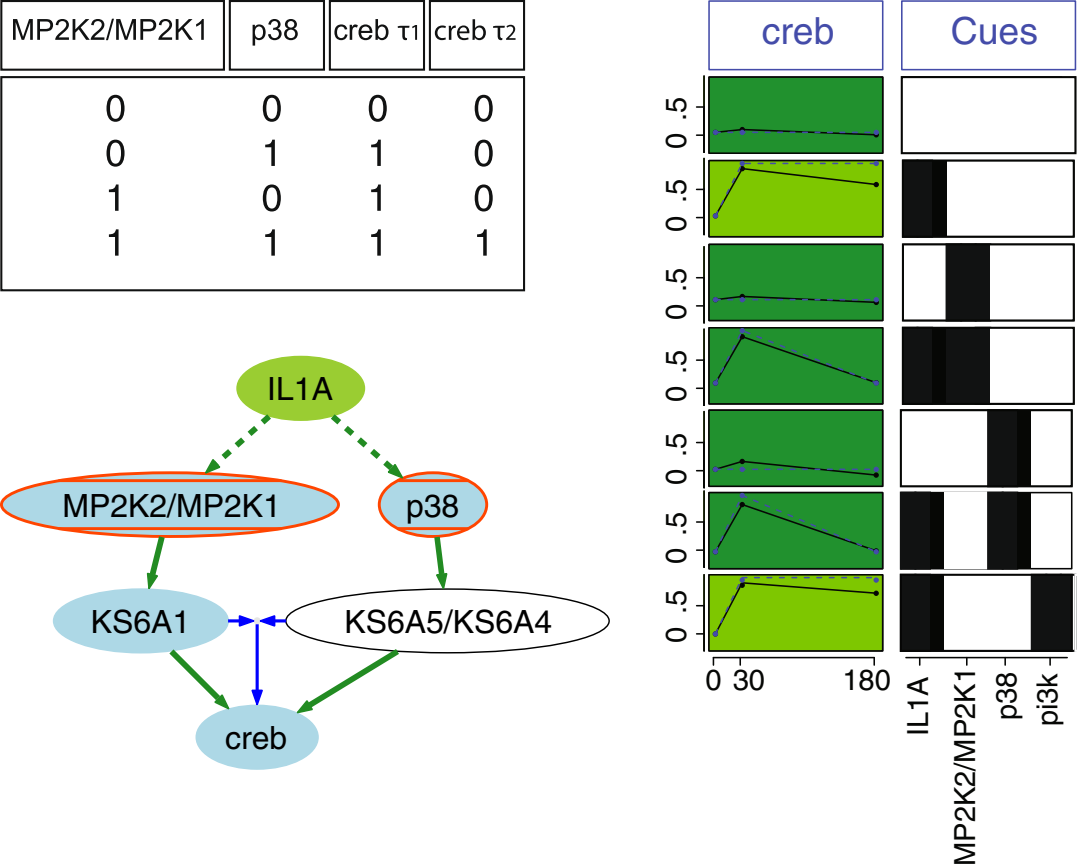
<style>
.page{position:relative;width:1091px;height:866px;background:#fff}
.page>*{position:absolute;margin:0;border:0;box-sizing:border-box;transform-origin:0 0}
.t1{font:37.2px "Helvetica";color:#444ca9}
.t2{font:32px "Helvetica";color:#000}
.t3{font:29.2px/47.2px "Helvetica";color:#060705}
</style>
<div class="page">
<div style="left:708px;top:0;width:175px;height:70px;border:2px solid #444ca9"></div>
<div style="left:901px;top:0;width:175px;height:70px;border:2px solid #444ca9"></div>
<div style="left:709px;top:77px;width:174px;height:76px;background:#21912e"></div>
<div style="left:708px;top:76px;width:175px;height:78px;border:2px solid #060705"></div>
<svg style="left:713px;top:127px;width:166px;height:10px"></svg>
<div style="left:901px;top:76px;width:175px;height:78px;border:2px solid #060705"></div>
<div style="left:709px;top:161px;width:174px;height:76px;background:#7ec700"></div>
<div style="left:708px;top:160px;width:175px;height:77px;border:2px solid #060705"></div>
<svg style="left:713px;top:161px;width:166px;height:57px"></svg>
<div style="left:903px;top:161px;width:14px;height:76px;background:#111212"></div>
<div style="left:917px;top:161px;width:15px;height:76px;background:#111212"></div>
<div style="left:932px;top:161px;width:14px;height:76px;background:#060705"></div>
<div style="left:902px;top:160px;width:173px;height:78px;border:2px solid #060705"></div>
<div style="left:709px;top:244px;width:174px;height:76px;background:#21912e"></div>
<div style="left:708px;top:244px;width:175px;height:77px;border:2px solid #060705"></div>
<svg style="left:713px;top:293px;width:166px;height:12px"></svg>
<div style="left:946px;top:244px;width:15px;height:76px;background:#111212"></div>
<div style="left:945px;top:243px;width:17px;height:78px;border:2px solid #111212"></div>
<div style="left:961px;top:244px;width:15px;height:76px;background:#111212"></div>
<div style="left:976px;top:244px;width:14px;height:76px;background:#111212"></div>
<div style="left:902px;top:243px;width:173px;height:78px;border:2px solid #060705"></div>
<div style="left:709px;top:328px;width:174px;height:76px;background:#21912e"></div>
<div style="left:708px;top:327px;width:175px;height:77px;border:2px solid #060705"></div>
<svg style="left:713px;top:328px;width:166px;height:58px"></svg>
<div style="left:903px;top:328px;width:14px;height:76px;background:#111212"></div>
<div style="left:917px;top:328px;width:15px;height:76px;background:#111212"></div>
<div style="left:932px;top:328px;width:14px;height:76px;background:#060705"></div>
<div style="left:946px;top:328px;width:30px;height:76px;background:#111212"></div>
<div style="left:976px;top:328px;width:14px;height:76px;background:#111212"></div>
<div style="left:902px;top:327px;width:173px;height:78px;border:2px solid #060705"></div>
<hr style="left:713px;top:657px;width:161px;height:1px;background:#060705">
<svg style="left:739px;top:658px;width:2px;height:7px"></svg>
<svg style="left:873px;top:657px;width:2px;height:8px"></svg>
<hr style="left:906px;top:657px;width:161px;height:1px;background:#060705">
<svg style="left:1004px;top:658px;width:2px;height:7px"></svg>
<svg style="left:1049px;top:658px;width:2px;height:7px"></svg>
<hr style="left:703px;top:411px;width:2px;height:76px;background:#060705">
<div style="left:709px;top:410px;width:174px;height:76px;background:#21912e"></div>
<div style="left:708px;top:409px;width:175px;height:78px;border:2px solid #060705"></div>
<svg style="left:713px;top:459px;width:166px;height:19px"></svg>
<div style="left:988px;top:410px;width:15px;height:76px;background:#111212"></div>
<div style="left:987px;top:409px;width:17px;height:78px;border:2px solid #111212"></div>
<div style="left:1003px;top:410px;width:14px;height:76px;background:#111212"></div>
<div style="left:1017px;top:410px;width:15px;height:76px;background:#060705"></div>
<div style="left:900px;top:409px;width:173px;height:78px;border:2px solid #060705"></div>
<hr style="left:703px;top:491px;width:2px;height:76px;background:#060705">
<svg style="left:697px;top:549px;width:6px;height:2px"></svg>
<svg style="left:697px;top:521px;width:6px;height:2px"></svg>
<div style="left:709px;top:492px;width:174px;height:76px;background:#21912e"></div>
<div style="left:708px;top:492px;width:175px;height:77px;border:2px solid #060705"></div>
<svg style="left:713px;top:493px;width:166px;height:61px"></svg>
<div style="left:900px;top:492px;width:172px;height:77px;border:2px solid #060605"></div>
<div style="left:901px;top:492px;width:14px;height:76px;background:#111212"></div>
<div style="left:900px;top:491px;width:16px;height:78px;border:2px solid #111212"></div>
<div style="left:915px;top:492px;width:15px;height:76px;background:#111212"></div>
<div style="left:930px;top:492px;width:14px;height:76px;background:#060705"></div>
<div style="left:944px;top:492px;width:29px;height:76px;background:#fff"></div>
<div style="left:974px;top:492px;width:14px;height:76px;background:#fff"></div>
<div style="left:988px;top:492px;width:15px;height:76px;background:#111212"></div>
<div style="left:987px;top:491px;width:17px;height:78px;border:2px solid #111212"></div>
<div style="left:1003px;top:492px;width:14px;height:76px;background:#111212"></div>
<div style="left:1017px;top:492px;width:13px;height:76px;background:#060705"></div>
<hr style="left:703px;top:575px;width:2px;height:76px;background:#060705">
<div style="left:709px;top:575px;width:174px;height:76px;background:#7ec700"></div>
<div style="left:708px;top:574px;width:175px;height:77px;border:2px solid #060705"></div>
<svg style="left:713px;top:576px;width:166px;height:60px"></svg>
<div style="left:901px;top:575px;width:14px;height:76px;background:#111212"></div>
<div style="left:915px;top:575px;width:15px;height:76px;background:#111212"></div>
<div style="left:930px;top:575px;width:14px;height:76px;background:#060705"></div>
<div style="left:1032px;top:575px;width:14px;height:76px;background:#111212"></div>
<div style="left:1031px;top:574px;width:16px;height:78px;border:2px solid #111212"></div>
<div style="left:1046px;top:575px;width:15px;height:76px;background:#111212"></div>
<div style="left:1061px;top:575px;width:11px;height:76px;background:#111212"></div>
<div style="left:1074px;top:574px;width:17px;height:78px;border:2px solid #fff"></div>
<div style="left:900px;top:574px;width:173px;height:78px;border:2px solid #060605"></div>
<hr style="left:703px;top:329px;width:2px;height:76px;background:#060705">
<svg style="left:697px;top:387px;width:6px;height:2px"></svg>
<svg style="left:697px;top:359px;width:6px;height:2px"></svg>
<hr style="left:703px;top:247px;width:2px;height:76px;background:#060705">
<svg style="left:697px;top:305px;width:6px;height:2px"></svg>
<hr style="left:703px;top:158px;width:2px;height:76px;background:#060705">
<hr style="left:703px;top:76px;width:2px;height:76px;background:#060705">
<svg style="left:697px;top:134px;width:6px;height:2px"></svg>
<svg style="left:697px;top:106px;width:6px;height:2px"></svg>
<div style="left:237px;top:356px;width:127px;height:64px;background:#9acd32;border-radius:50%"></div>
<div style="left:236px;top:356px;width:129px;height:65px;border:1px solid #9acd32;border-radius:50%"></div>
<div style="left:1px;top:473px;width:337px;height:63px;background:#add8e6;border-radius:50%"></div>
<div style="left:0;top:471px;width:340px;height:67px;border:3px solid #ff4500;border-radius:50%"></div>
<hr style="left:58px;top:479px;width:223px;height:3px;background:#ff4500">
<hr style="left:58px;top:527px;width:223px;height:3px;background:#ff4500">
<svg style="left:202px;top:408px;width:75px;height:68px"></svg>
<div style="left:379px;top:473px;width:108px;height:63px;background:#add8e6;border-radius:50%"></div>
<div style="left:378px;top:471px;width:110px;height:67px;border:3px solid #ff4500;border-radius:50%"></div>
<hr style="left:397px;top:479px;width:71px;height:3px;background:#ff4500">
<hr style="left:397px;top:527px;width:71px;height:3px;background:#ff4500">
<svg style="left:325px;top:408px;width:81px;height:73px"></svg>
<div style="left:54px;top:589px;width:174px;height:64px;background:#add8e6;border-radius:50%"></div>
<svg style="left:145px;top:530px;width:24px;height:61px"></svg>
<svg style="left:431px;top:533px;width:17px;height:57px"></svg>
<div style="left:196px;top:705px;width:122px;height:64px;background:#add8e6;border-radius:50%"></div>
<svg style="left:294px;top:643px;width:111px;height:72px"></svg>
<svg style="left:228px;top:615px;width:58px;height:13px"></svg>
<svg style="left:163px;top:643px;width:69px;height:69px"></svg>
<hr style="left:256px;top:624px;width:3px;height:66px;background:#00f">
<svg style="left:250px;top:688px;width:14px;height:18px"></svg>
<div style="left:0;top:76px;width:525px;height:215px;border:2px solid #111212"></div>
<svg style="left:106px;top:95px;width:19px;height:27px"></svg>
<svg style="left:106px;top:140px;width:19px;height:27px"></svg>
<svg style="left:109px;top:184px;width:10px;height:27px"></svg>
<svg style="left:109px;top:229px;width:10px;height:27px"></svg>
<svg style="left:263px;top:95px;width:18px;height:27px"></svg>
<svg style="left:265px;top:140px;width:10px;height:26px"></svg>
<svg style="left:263px;top:184px;width:18px;height:27px"></svg>
<svg style="left:265px;top:229px;width:10px;height:27px"></svg>
<svg style="left:369px;top:95px;width:18px;height:27px"></svg>
<svg style="left:371px;top:140px;width:10px;height:26px"></svg>
<svg style="left:371px;top:184px;width:10px;height:27px"></svg>
<svg style="left:371px;top:229px;width:10px;height:27px"></svg>
<svg style="left:475px;top:95px;width:18px;height:27px"></svg>
<svg style="left:475px;top:140px;width:18px;height:27px"></svg>
<svg style="left:475px;top:184px;width:18px;height:27px"></svg>
<svg style="left:477px;top:229px;width:10px;height:27px"></svg>
<div style="left:329px;top:0;width:96px;height:71px;border:2px solid #111212"></div>
<div style="left:429px;top:0;width:96px;height:71px;border:2px solid #111212"></div>
<svg style="left:0;top:0;width:388px;height:71px"></svg>
<svg style="left:398px;top:25px;width:19px;height:15px"></svg>
<svg style="left:435px;top:19px;width:51px;height:21px"></svg>
<svg style="left:493px;top:25px;width:22px;height:15px"></svg>
<p class="t2" style="left:267px;top:377px;width:67px">IL1A</p>
<p class="t2" style="left:62px;top:494px;width:220px">MP2K2/MP2K1</p>
<p class="t2" style="left:406px;top:494px;width:55px">p38</p>
<p class="t2" style="left:91px;top:610px;width:101px">KS6A1</p>
<p class="t2" style="left:344px;top:610px;width:209px">KS6A5/KS6A4</p>
<p class="t2" style="left:225px;top:726px;width:64px">creb</p>
<p class="t1" style="left:762px;top:17px;width:74px">creb</p>
<p class="t1" style="left:951px;top:18px;width:89px">Cues</p>
<p class="t3" style="left:655px;top:642px;width:547px;rotate:-90deg">0.5 0.5 0.5 0.5 0.5 0.5 0.5</p>
<p class="t3" style="left:706px;top:659px;width:61px">0 30</p>
<p class="t3" style="left:842px;top:658px;width:50px">180</p>
<p class="t3" style="left:897px;top:866px;width:200px;text-indent:130px;rotate:-90deg">IL1A<br>MP2K2/MP2K1</p>
<p class="t3" style="left:988px;top:726px;width:56px;line-height:41.2px;rotate:-90deg">p38 pi3k</p>
</div>
